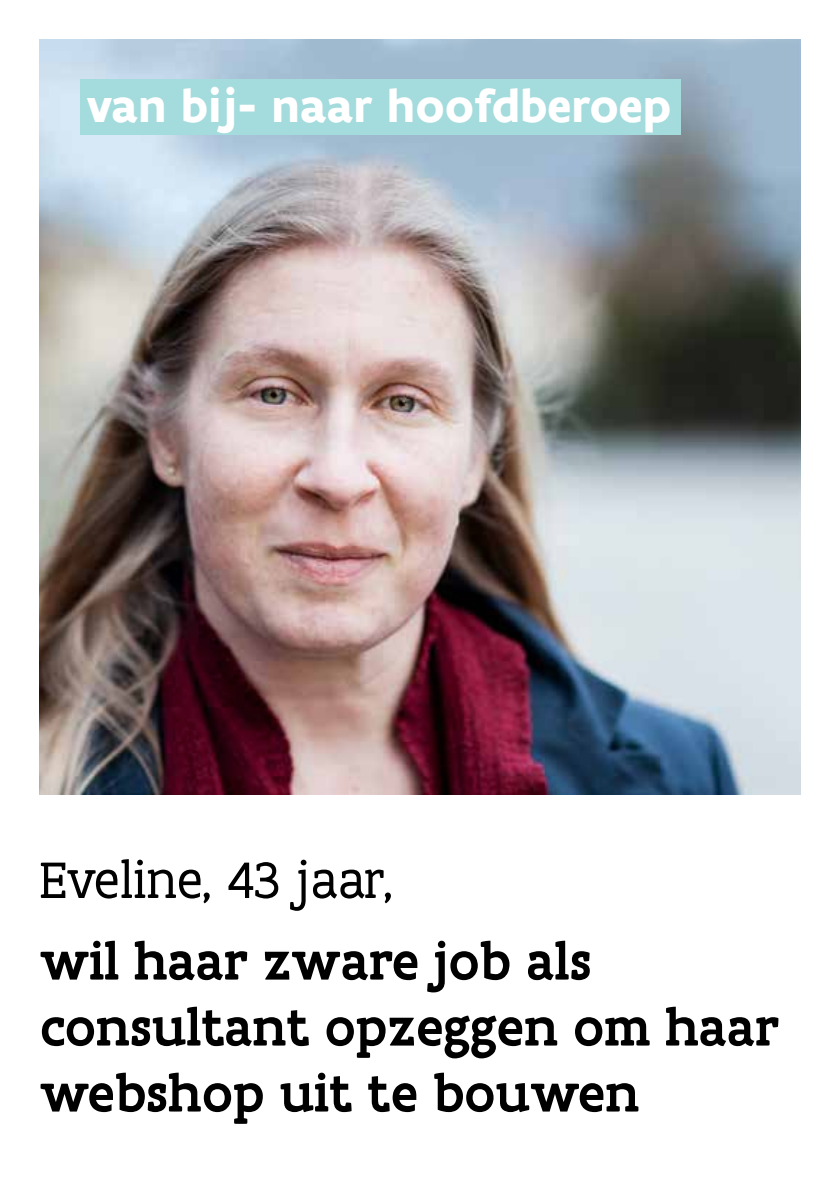
<style>
.page{position:relative;width:840px;height:1191px;background:#fff}
.page>*{position:absolute;margin:0;border:0;box-sizing:border-box;transform-origin:0 0}
.t1{font:500 55px/66px "Flanders Art Serif";color:#000}
.t2{font:55px "Flanders Art Serif";color:#000}
.t3{font:700 48px "Flanders Art Sans";color:#fff}
</style>
<div class="page">
<img style="left:40px;top:40px;width:759px;height:754px">
<div style="left:80px;top:79px;width:599px;height:55px;background:#a4dbdd"></div>
<p class="t3" style="left:87px;top:76px;width:585px">van bij- naar hoofdberoep</p>
<p class="t2" style="left:40px;top:848px;width:354px">Eveline, 43 jaar,</p>
<p class="t1" style="left:40px;top:927px;width:740px">wil haar zware job als consultant opzeggen om haar webshop uit te bouwen</p>
</div>
